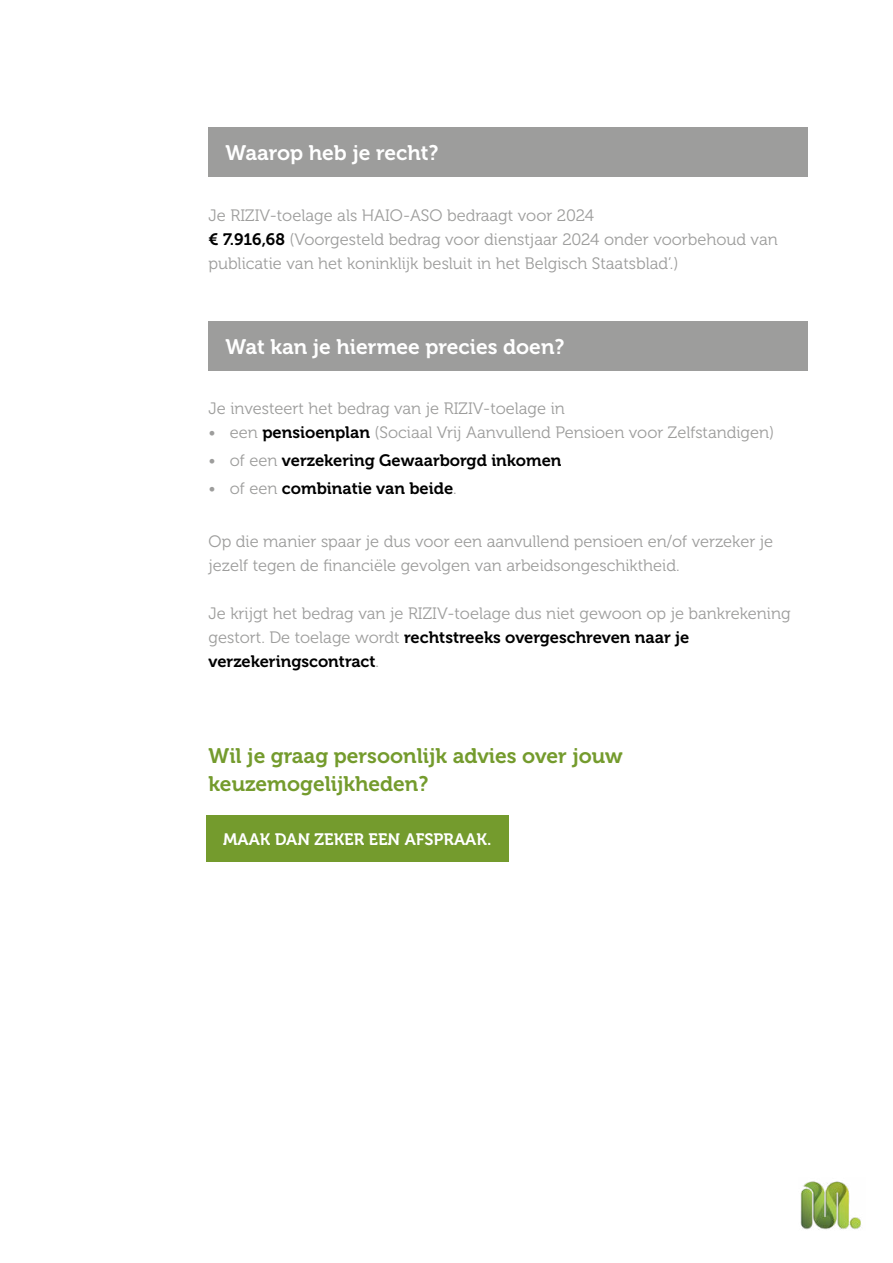
<style>
.page{position:relative;width:893px;height:1263px;background:#fff}
.page>*{position:absolute;margin:0;border:0;box-sizing:border-box;transform-origin:0 0}
.t1{font:21px/28.5px "Museo 700";color:#749b2d}
.t2{font:21px "Museo 700";color:#fff}
.t3{font:16.5px/24px "Museo 300";color:#9d9d9c}
.t4{font:16.5px/24px "Museo 700";color:#000}
.t5{font:16.5px "Museo 700";color:#fff}
.s1{font-family:"Museo 700";color:#000}
.s2{font-family:"Museo 300";color:#9d9d9c}
</style>
<div class="page">
<img style="left:800px;top:1181px;width:61px;height:49px">
<div style="left:206px;top:815px;width:302px;height:47px;background:#749b2d"></div>
<div style="left:209px;top:128px;width:599px;height:49px;background:#9d9d9c"></div>
<div style="left:209px;top:321px;width:599px;height:50px;background:#9d9d9c"></div>
<p class="t2" style="left:226px;top:141px;width:215px">Waarop heb je recht?</p>
<p class="t3" style="left:209px;top:203px;width:571px">Je RIZIV-toelage als HAIO-ASO bedraagt voor 2024<br><span class="s1">€ 7.916,68</span> (Voorgesteld bedrag voor dienstjaar 2024 onder voorbehoud van publicatie van het koninklijk besluit in het Belgisch Staatsblad’.)</p>
<p class="t2" style="left:226px;top:335px;width:340px">Wat kan je hiermee precies doen?</p>
<p class="t3" style="left:209px;top:396px;width:358px">Je investeert het bedrag van je RIZIV-toelage in</p>
<p class="t3" style="left:209px;top:420px;width:567px">• een <span class="s1">pensioenplan</span> (Sociaal Vrij Aanvullend Pensioen voor Zelfstandigen)</p>
<p class="t4" style="left:209px;top:448px;width:354px"><span class="s2">• of een</span> verzekering Gewaarborgd inkomen</p>
<p class="t4" style="left:209px;top:477px;width:250px"><span class="s2">• of een</span> combinatie van beide<span class="s2">.</span></p>
<p class="t3" style="left:209px;top:529px;width:566px">Op die manier spaar je dus voor een aanvullend pensioen en/of verzeker je jezelf tegen de financiële gevolgen van arbeidsongeschiktheid.</p>
<p class="t3" style="left:209px;top:601px;width:584px">Je krijgt het bedrag van je RIZIV-toelage dus niet gewoon op je bankrekening</p>
<p class="t4" style="left:209px;top:625px;width:482px"><span class="s2">gestort. De toelage wordt</span> rechtstreeks overgeschreven naar je verzekeringscontract<span class="s2">.</span></p>
<p class="t1" style="left:209px;top:742px;width:416px">Wil je graag persoonlijk advies over jouw keuzemogelijkheden?</p>
<p class="t5" style="left:223px;top:830px;width:270px">MAAK DAN ZEKER EEN AFSPRAAK.</p>
</div>
